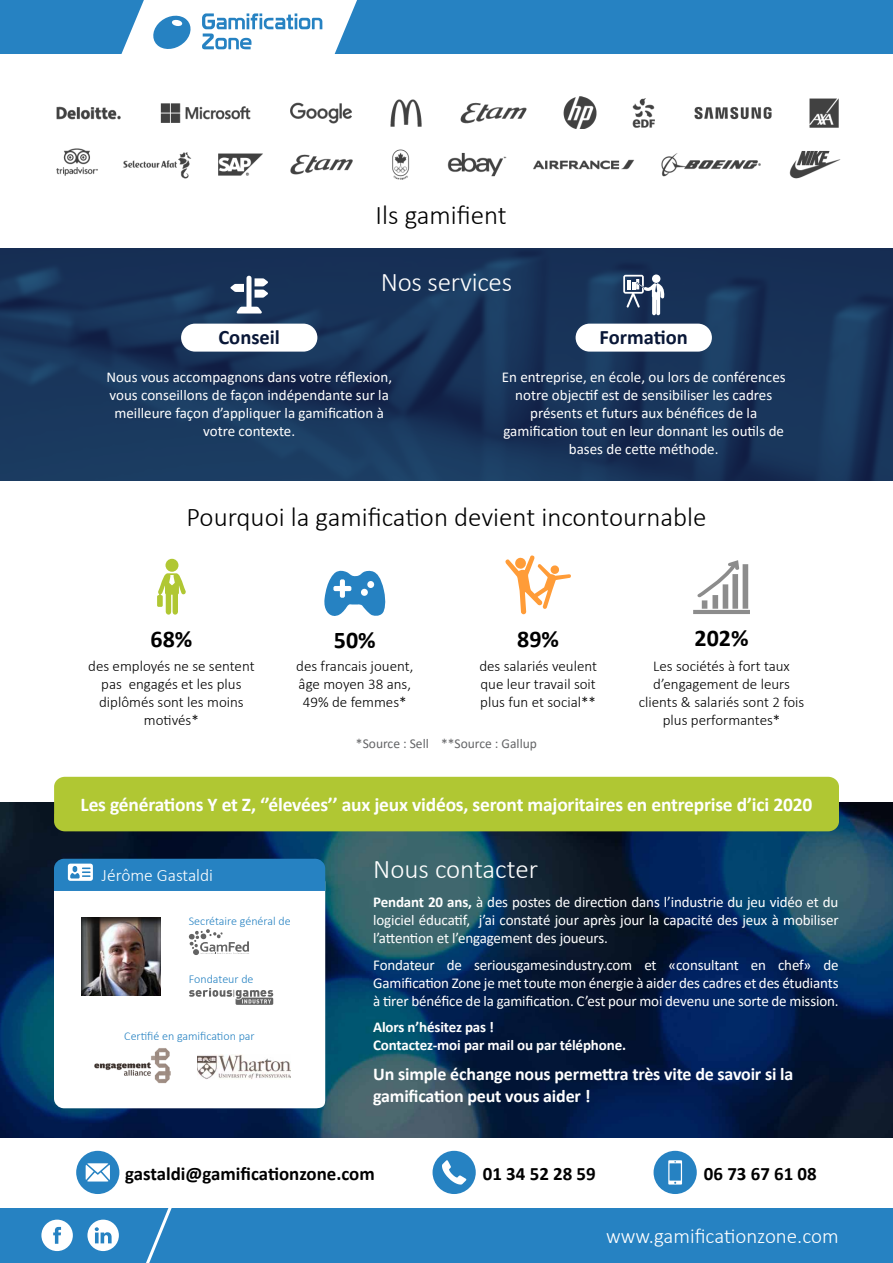
<style>
.page{position:relative;width:893px;height:1263px;background:#fff}
.page>*{position:absolute;margin:0;border:0;box-sizing:border-box;transform-origin:0 0}
.t1{font:300 27px "Calibri";color:#000}
.t2{font:300 27px "Calibri";letter-spacing:-.01em;color:#fff}
.t3{font:700 24px "Calibri";color:#000}
.t4{font:300 21px "Calibri";color:#fff}
.t5{font:700 20.55px "Calibri";color:#091737}
.t6{font:700 19.5px "Calibri";letter-spacing:-.01em;color:#fff}
.t7{font:700 18.9px "Calibri";color:#000}
.t8{font:700 18px/21.6px "Calibri";letter-spacing:-.01em;color:#fff}
.t9{font:300 17.55px "Calibri";color:#fff}
.t10{font:15px/18px "Calibri";color:#fff;text-align:justify}
.t11{font:300 15px/18px "Calibri";color:#000;text-align:center}
.t12{font:700 15px/18px "Calibri";letter-spacing:-.01em;color:#fff}
.t13{font:13.5px "Calibri";color:#646567}
.t14{font:300 12px "Calibri";color:#2682c2}
.s1{font-weight:700}
</style>
<div class="page">
<img style="left:0;top:802px;width:893px;height:335px">
<div style="left:54px;top:873px;width:271px;height:235px;background:#fff;border-radius:10px"></div>
<div style="left:54px;top:859px;width:271px;height:32px;background:#2682c2"></div>
<div style="left:80px;top:917px;width:81px;height:80px;background:#000;opacity:.9"></div>
<svg style="left:189px;top:929px;width:60px;height:26px"></svg>
<svg style="left:189px;top:988px;width:84px;height:17px"></svg>
<img style="left:198px;top:1054px;width:93px;height:25px">
<img style="left:94px;top:1048px;width:77px;height:35px">
<img style="left:0;top:248px;width:892px;height:233px">
<div style="left:54px;top:777px;width:785px;height:54px;background:#b0c733"></div>
<div style="left:165px;top:559px;width:13px;height:13px;background:#b0c733;border-radius:50%"></div>
<svg style="left:157px;top:573px;width:29px;height:42px"></svg>
<svg style="left:324px;top:570px;width:62px;height:46px"></svg>
<svg style="left:505px;top:555px;width:66px;height:59px"></svg>
<svg style="left:693px;top:560px;width:57px;height:54px"></svg>
<svg style="left:202px;top:13px;width:120px;height:36px"></svg>
<svg style="left:153px;top:15px;width:38px;height:34px"></svg>
<div style="left:335px;top:0;width:558px;height:54px;background:#2682c2"></div>
<svg style="left:0;top:0;width:144px;height:54px;background:#378bc6"></svg>
<div style="left:0;top:1209px;width:893px;height:54px;background:#2682c2"></div>
<div style="left:41px;top:1219px;width:32px;height:32px;background:#fff;border-radius:50%"></div>
<svg style="left:53px;top:1227px;width:8px;height:17px"></svg>
<div style="left:87px;top:1219px;width:32px;height:32px;background:#fff;border-radius:50%"></div>
<svg style="left:95px;top:1227px;width:17px;height:16px"></svg>
<svg style="left:134px;top:1208px;width:44px;height:55px"></svg>
<div style="left:181px;top:324px;width:136px;height:28px;background:#fff;border-radius:14px"></div>
<svg style="left:230px;top:276px;width:38px;height:37px"></svg>
<div style="left:576px;top:324px;width:136px;height:28px;background:#fff;border-radius:14px"></div>
<svg style="left:623px;top:275px;width:42px;height:40px"></svg>
<div style="left:629px;top:96px;width:30px;height:33px;background:#000;opacity:.75"></div>
<div style="left:387px;top:96px;width:39px;height:33px;background:#000;opacity:.75"></div>
<div style="left:52px;top:96px;width:72px;height:33px;background:#000;opacity:.75"></div>
<div style="left:457px;top:96px;width:72px;height:33px;background:#000;opacity:.75"></div>
<div style="left:286px;top:96px;width:69px;height:33px;background:#000;opacity:.75"></div>
<div style="left:562px;top:96px;width:36px;height:33px;background:#000;opacity:.75"></div>
<div style="left:158px;top:96px;width:96px;height:33px;background:#000;opacity:.75"></div>
<div style="left:807px;top:96px;width:33px;height:33px;background:#000;opacity:.75"></div>
<div style="left:691px;top:99px;width:84px;height:26px;background:#000;opacity:.75"></div>
<div style="left:76px;top:1151px;width:43px;height:43px;background:#2682c2;border-radius:50%"></div>
<svg style="left:86px;top:1163px;width:24px;height:18px"></svg>
<div style="left:433px;top:1151px;width:43px;height:43px;background:#2682c2;border-radius:50%"></div>
<svg style="left:442px;top:1160px;width:24px;height:24px"></svg>
<div style="left:654px;top:1151px;width:43px;height:43px;background:#2682c2;border-radius:50%"></div>
<svg style="left:668px;top:1160px;width:14px;height:24px"></svg>
<div style="left:531px;top:148px;width:105px;height:32px;background:#000;opacity:.75"></div>
<div style="left:659px;top:148px;width:105px;height:33px;background:#000;opacity:.75"></div>
<div style="left:446px;top:148px;width:63px;height:33px;background:#000;opacity:.75"></div>
<div style="left:785px;top:148px;width:60px;height:33px;background:#000;opacity:.75"></div>
<div style="left:376px;top:148px;width:48px;height:33px;background:#000;opacity:.75"></div>
<div style="left:55px;top:145px;width:45px;height:33px;background:#000;opacity:.75"></div>
<div style="left:287px;top:148px;width:69px;height:32px;background:#000;opacity:.75"></div>
<div style="left:215px;top:146px;width:51px;height:36px;background:#000;opacity:.75"></div>
<div style="left:122px;top:148px;width:72px;height:33px;background:#000;opacity:.75"></div>
<h1 class="t1" style="left:376px;top:198px;width:133px">Ils gamifient</h1>
<h3 class="t5" style="left:218px;top:323px;width:63px">Conseil</h3>
<h1 class="t2" style="left:381px;top:265px;width:133px">Nos services</h1>
<h3 class="t5" style="left:600px;top:323px;width:90px">Formation</h3>
<p class="t10" style="left:106px;top:368px;width:287px;text-align:center">Nous vous accompagnons dans votre réflexion, vous conseillons de façon indépendante sur la meilleure façon d’appliquer la gamification à votre contexte.</p>
<p class="t10" style="left:502px;top:368px;width:285px;text-align:center">En entreprise, en école, ou lors de conférences notre objectif est de sensibiliser les cadres présents et futurs aux bénéfices de la gamification tout en leur donnant les outils de bases de cette méthode.</p>
<h1 class="t1" style="left:186px;top:501px;width:522px">Pourquoi la gamification devient incontournable</h1>
<h2 class="t3" style="left:150px;top:622px;width:43px">68%</h2>
<p class="t11" style="left:88px;top:656px;width:168px">des employés ne se sentent pas engagés et les plus diplômés sont les moins motivés*</p>
<h2 class="t3" style="left:334px;top:623px;width:43px">50%</h2>
<p class="t11" style="left:296px;top:656px;width:119px;text-align:left">des francais jouent, âge moyen 38 ans,<br>49% de femmes*</p>
<h2 class="t3" style="left:517px;top:622px;width:43px">89%</h2>
<p class="t11" style="left:479px;top:656px;width:119px;text-align:justify">des salariés veulent que leur travail soit plus fun et social**</p>
<p class="t13" style="left:356px;top:734px;width:182px">*Source : Sell **Source : Gallup</p>
<h2 class="t3" style="left:695px;top:621px;width:55px">202%</h2>
<p class="t11" style="left:639px;top:656px;width:167px">Les sociétés à fort taux d’engagement de leurs clients &amp; salariés sont 2 fois plus performantes*</p>
<h3 class="t6" style="left:81px;top:790px;width:733px">Les générations Y et Z, ‘’élevées’’ aux jeux vidéos, seront majoritaires en entreprise d’ici 2020</h3>
<p class="t9" style="left:102px;top:865px;width:113px">Jérôme Gastaldi</p>
<h1 class="t2" style="left:373px;top:852px;width:166px">Nous contacter</h1>
<p class="t14" style="left:189px;top:913px;width:103px">Secrétaire général de</p>
<p class="t10" style="left:373px;top:893px;width:467px"><span class="s1">Pendant 20 ans,</span> à des postes de direction dans l’industrie du jeu vidéo et du logiciel éducatif, j’ai constaté jour après jour la capacité des jeux à mobiliser l’attention et l’engagement des joueurs.</p>
<p class="t10" style="left:373px;top:955px;width:467px">Fondateur de seriousgamesindustry.com et «consultant en chef» de Gamification Zone je met toute mon énergie à aider des cadres et des étudiants à tirer bénéfice de la gamification. C’est pour moi devenu une sorte de mission.</p>
<p class="t12" style="left:373px;top:1018px;width:254px">Alors n’hésitez pas !<br>Contactez-moi par mail ou par téléphone.</p>
<p class="t8" style="left:373px;top:1063px;width:422px">Un simple échange nous permettra très vite de savoir si la gamification peut vous aider !</p>
<p class="t14" style="left:189px;top:971px;width:66px">Fondateur de</p>
<p class="t14" style="left:124px;top:1029px;width:132px">Certifié en gamification par</p>
<p class="t7" style="left:125px;top:1160px;width:251px">gastaldi@gamificationzone.com</p>
<p class="t7" style="left:483px;top:1160px;width:114px">01 34 52 28 59</p>
<p class="t7" style="left:704px;top:1160px;width:114px">06 73 67 61 08</p>
<h3 class="t4" style="left:606px;top:1223px;width:234px">www.gamificationzone.com</h3>
</div>
